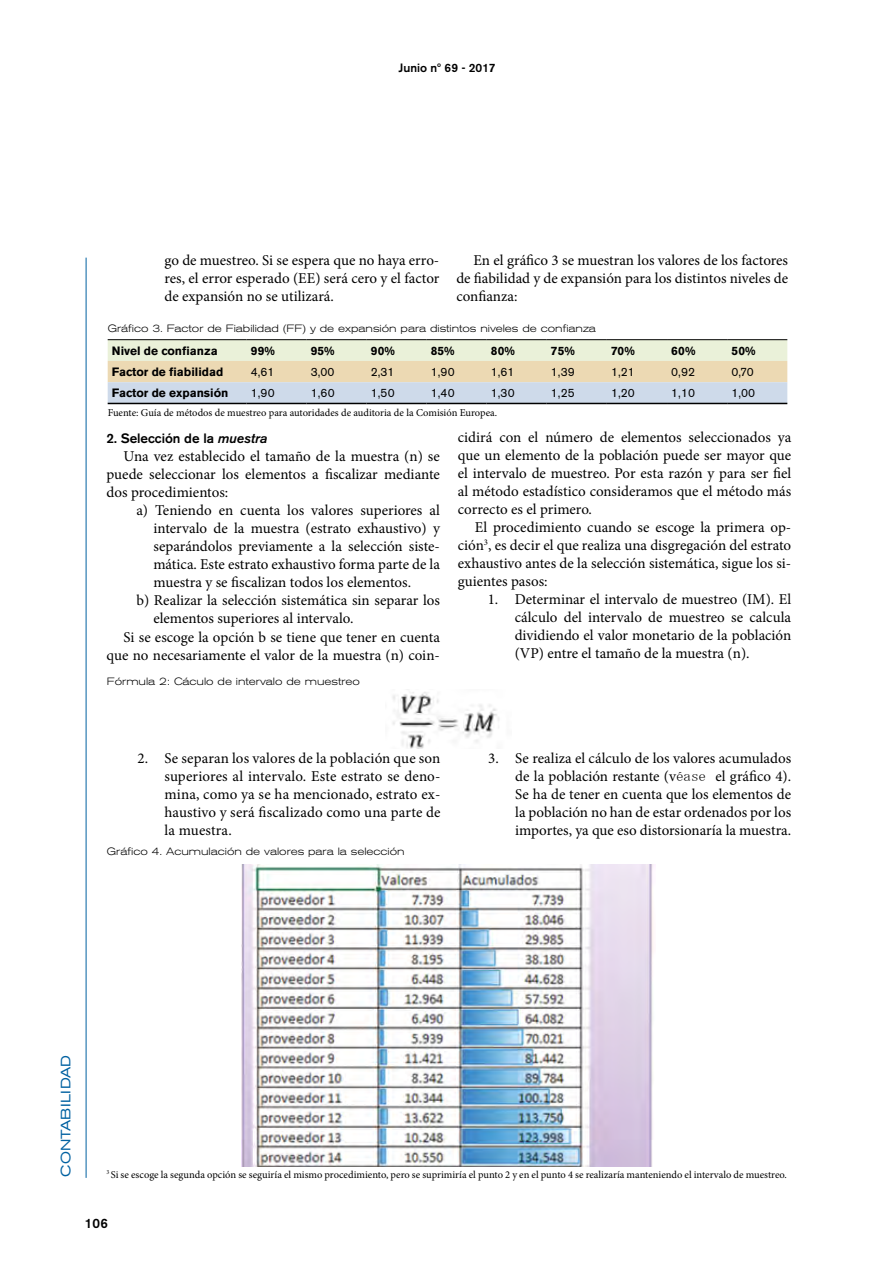
<style>
.page{position:relative;width:893px;height:1263px;background:#fff}
.page>*{position:absolute;margin:0;border:0;box-sizing:border-box;transform-origin:0 0}
.t1{font:15px/18px "Minion Pro";color:#000;text-align:justify}
.t2{font:500 13.5px "Akzidenz Grotesk BE";color:#000}
.t3{font:expanded 13.5px "Akzidenz Grotesk BE";letter-spacing:.015em;color:#0061a1}
.t4{font:700 12px "Akzidenz Grotesk BE";color:#000}
.t5{font:12px "Akzidenz Grotesk BE";color:#000}
.t6{font:500 12px "Akzidenz Grotesk BE";color:#000}
.t7{font:10.5px "Minion Pro";color:#000}
.t8{font:300 expanded 10.5px "Akzidenz Grotesk BE";color:#000}
.s1{font-style:italic}
.s2{font-family:"MS Mincho"}
</style>
<div class="page">
<svg style="left:108px;top:340px;width:679px;height:63px"></svg>
<hr style="left:108px;top:339px;width:138px;height:1px;background:#000">
<hr style="left:246px;top:339px;width:60px;height:1px;background:#000">
<hr style="left:306px;top:339px;width:60px;height:1px;background:#000">
<hr style="left:366px;top:339px;width:61px;height:1px;background:#000">
<hr style="left:427px;top:339px;width:60px;height:1px;background:#000">
<hr style="left:487px;top:339px;width:60px;height:1px;background:#000">
<hr style="left:547px;top:339px;width:60px;height:1px;background:#000">
<hr style="left:607px;top:339px;width:60px;height:1px;background:#000">
<hr style="left:667px;top:339px;width:60px;height:1px;background:#000">
<hr style="left:727px;top:339px;width:60px;height:1px;background:#000">
<hr style="left:108px;top:403px;width:138px;height:1px;background:#000">
<hr style="left:246px;top:403px;width:60px;height:1px;background:#000">
<hr style="left:306px;top:403px;width:60px;height:1px;background:#000">
<hr style="left:366px;top:403px;width:61px;height:1px;background:#000">
<hr style="left:427px;top:403px;width:60px;height:1px;background:#000">
<hr style="left:487px;top:403px;width:60px;height:1px;background:#000">
<hr style="left:547px;top:403px;width:60px;height:1px;background:#000">
<hr style="left:607px;top:403px;width:60px;height:1px;background:#000">
<hr style="left:667px;top:403px;width:60px;height:1px;background:#000">
<hr style="left:727px;top:403px;width:60px;height:1px;background:#000">
<hr style="left:86px;top:258px;width:1px;height:920px;background:#0061a1">
<img style="left:392px;top:692px;width:107px;height:57px">
<img style="left:242px;top:865px;width:413px;height:302px">
<p class="t6" style="left:399px;top:61px;width:98px">Junio nº 69 - 2017</p>
<p class="t1" style="left:164px;top:251px;width:276px">go de muestreo. Si se espera que no haya erro&shy;res, el error esperado (EE) será cero y el factor de expansión no se utilizará.</p>
<p class="t1" style="left:456px;top:251px;width:333px;text-indent:17px">En el gráfico 3 se muestran los valores de los factores de fiabilidad y de expansión para los distintos niveles de confianza:</p>
<p class="t8" style="left:108px;top:323px;width:490px">Gráfico 3. Factor de Fiabilidad (FF) y de expansión para distintos niveles de confianza</p>
<p class="t4" style="left:112px;top:344px;width:107px">Nivel de confianza</p>
<p class="t4" style="left:251px;top:344px;width:26px">99%</p>
<p class="t4" style="left:311px;top:344px;width:25px">95%</p>
<p class="t4" style="left:371px;top:344px;width:26px">90%</p>
<p class="t4" style="left:431px;top:344px;width:25px">85%</p>
<p class="t4" style="left:491px;top:344px;width:26px">80%</p>
<p class="t4" style="left:551px;top:344px;width:25px">75%</p>
<p class="t4" style="left:611px;top:344px;width:25px">70%</p>
<p class="t4" style="left:671px;top:344px;width:26px">60%</p>
<p class="t4" style="left:731px;top:344px;width:26px">50%</p>
<p class="t4" style="left:112px;top:365px;width:113px">Factor de fiabilidad</p>
<p class="t5" style="left:251px;top:365px;width:25px">4,61</p>
<p class="t5" style="left:311px;top:365px;width:25px">3,00</p>
<p class="t5" style="left:371px;top:365px;width:25px">2,31</p>
<p class="t5" style="left:431px;top:365px;width:25px">1,90</p>
<p class="t5" style="left:491px;top:365px;width:25px">1,61</p>
<p class="t5" style="left:551px;top:365px;width:25px">1,39</p>
<p class="t5" style="left:611px;top:365px;width:25px">1,21</p>
<p class="t5" style="left:671px;top:365px;width:25px">0,92</p>
<p class="t5" style="left:731px;top:365px;width:24px">0,70</p>
<p class="t4" style="left:112px;top:386px;width:118px">Factor de expansión</p>
<p class="t5" style="left:251px;top:386px;width:25px">1,90</p>
<p class="t5" style="left:311px;top:386px;width:25px">1,60</p>
<p class="t5" style="left:371px;top:386px;width:25px">1,50</p>
<p class="t5" style="left:431px;top:386px;width:25px">1,40</p>
<p class="t5" style="left:491px;top:386px;width:25px">1,30</p>
<p class="t5" style="left:551px;top:386px;width:25px">1,25</p>
<p class="t5" style="left:611px;top:386px;width:25px">1,20</p>
<p class="t5" style="left:671px;top:386px;width:25px">1,10</p>
<p class="t5" style="left:731px;top:386px;width:25px">1,00</p>
<p class="t7" style="left:108px;top:406px;width:391px">Fuente: Guía de métodos de muestreo para autoridades de auditoria de la Comisión Europea.</p>
<p class="t2" style="left:107px;top:430px;width:162px">2. Selección de la <span class="s1">muestra</span></p>
<p class="t1" style="left:107px;top:448px;width:335px;text-indent:17px">Una vez establecido el tamaño de la muestra (n) se puede seleccionar los elementos a fiscalizar mediante dos procedimientos:</p>
<p class="t1" style="left:136px;top:502px;width:305px">a) Teniendo en cuenta los valores superiores al</p>
<p class="t1" style="left:153px;top:520px;width:288px">intervalo de la muestra (estrato exhaustivo) y</p>
<p class="t1" style="left:153px;top:538px;width:288px">separándolos previamente a la selección siste-</p>
<p class="t1" style="left:153px;top:556px;width:288px">mática. Este estrato exhaustivo forma parte de la</p>
<p class="t1" style="left:153px;top:574px;width:259px">muestra y se fiscalizan todos los elementos.</p>
<p class="t1" style="left:136px;top:592px;width:305px">b) Realizar la selección sistemática sin separar los</p>
<p class="t1" style="left:153px;top:610px;width:202px">elementos superiores al intervalo.</p>
<p class="t1" style="left:124px;top:628px;width:318px">Si se escoge la opción b se tiene que tener en cuenta</p>
<p class="t1" style="left:107px;top:646px;width:335px">que no necesariamente el valor de la muestra (n) coin-</p>
<p class="t8" style="left:107px;top:675px;width:254px">Fórmula 2: Cáculo de intervalo de muestreo</p>
<p class="t1" style="left:458px;top:428px;width:335px">cidirá con el número de elementos seleccionados ya que un elemento de la población puede ser mayor que el intervalo de muestreo. Por esta razón y para ser fiel al método estadístico consideramos que el método más correcto es el primero.</p>
<p class="t1" style="left:458px;top:518px;width:335px;text-indent:17px">El procedimiento cuando se escoge la primera op&shy;ción<sup>3</sup>, es decir el que realiza una disgregación del estrato exhaustivo antes de la selección sistemática, sigue los si&shy;guientes pasos:</p>
<p class="t1" style="left:515px;top:590px;width:278px;text-indent:-27px">1. Determinar el intervalo de muestreo (IM). El cálculo del intervalo de muestreo se calcula dividiendo el valor monetario de la población (VP) entre el tamaño de la muestra (n).</p>
<p class="t1" style="left:164px;top:749px;width:278px;text-indent:-27px">2. Se separan los valores de la población que son superiores al intervalo. Este estrato se deno&shy;mina, como ya se ha mencionado, estrato ex&shy;haustivo y será fiscalizado como una parte de la muestra.</p>
<p class="t1" style="left:515px;top:749px;width:278px;text-indent:-27px">3. Se realiza el cálculo de los valores acumulados de la población restante (v<span class="s2">éase</span> el gráfico 4).<br>Se ha de tener en cuenta que los elementos de la población no han de estar ordenados por los importes, ya que eso distorsionaría la muestra.</p>
<p class="t8" style="left:107px;top:845px;width:299px">Gráfico 4. Acumulación de valores para la selección</p>
<p class="t3" style="left:58px;top:1177px;width:124px;rotate:-90deg">CONTABILIDAD</p>
<p class="t7" style="left:107px;top:1167px;width:682px"><sup>3</sup> Si se escoge la segunda opción se seguiría el mismo procedimiento, pero se suprimiría el punto 2 y en el punto 4 se realizaría manteniendo el intervalo de muestreo.</p>
<p class="t2" style="left:85px;top:1215px;width:25px">106</p>
</div>
